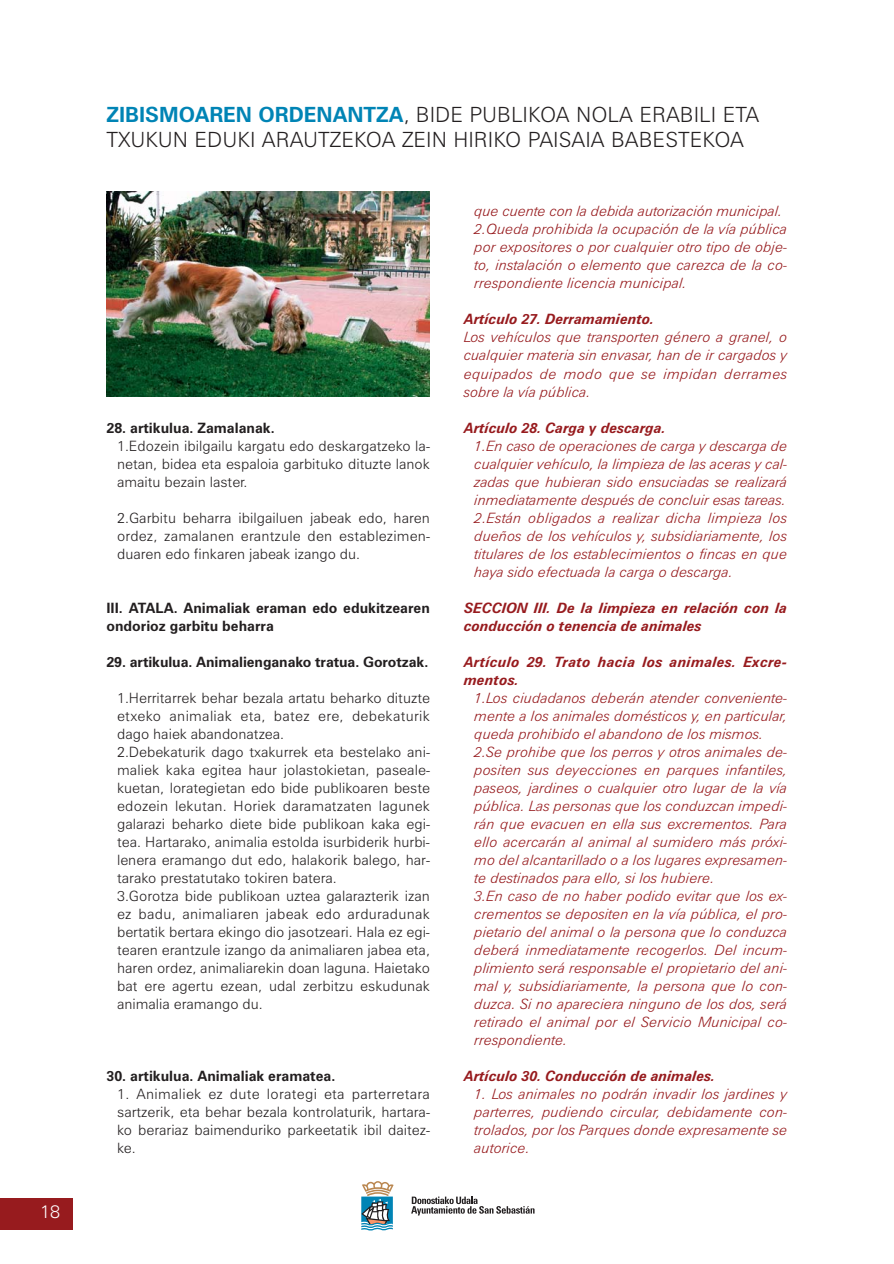
<style>
.page{position:relative;width:894px;height:1264px;background:#fff}
.page>*{position:absolute;margin:0;border:0;box-sizing:border-box;transform-origin:0 0}
.t1{font:300 21px/25.2px "Zurich BT";color:#231f20}
.t2{font:300 18px "Zurich BT";color:#fff}
.t3{font:italic 300 14.25px/18px "Zurich BT";color:#971b1e}
.t4{font:300 14.25px/18px "Zurich BT";color:#231f20;text-align:justify}
.t5{font:700 14.25px/18px "Zurich BT";color:#231f20}
.t6{font:italic 700 14.25px/18px "Zurich BT";color:#971b1e}
.t7{font:italic 700 14.25px/18px "Zurich BT";letter-spacing:.02em;color:#971b1e}
.s1{font-weight:700;color:#0084b5}
</style>
<div class="page">
<svg style="left:0;top:191px;width:535px;height:1040px"></svg>
<p class="t2" style="left:40px;top:1205px;width:21px">18</p>
<h1 class="t1" style="left:106px;top:104px;width:654px"><span class="s1">ZIBISMOAREN ORDENANTZA</span>, BIDE PUBLIKOA NOLA ERABILI ETA<br>TXUKUN EDUKI ARAUTZEKOA ZEIN HIRIKO PAISAIA BABESTEKOA</h1>
<p class="t5" style="left:106px;top:419px;width:170px">28. artikulua. Zamalanak.</p>
<p class="t4" style="left:117px;top:438px;width:314px">1.Edozein ibilgailu kargatu edo deskargatzeko la&shy;netan, bidea eta espaloia garbituko dituzte lanok amaitu bezain laster.</p>
<p class="t4" style="left:117px;top:510px;width:314px">2.Garbitu beharra ibilgailuen jabeak edo, haren ordez, zamalanen erantzule den establezimen&shy;duaren edo finkaren jabeak izango du.</p>
<p class="t5" style="left:106px;top:599px;width:325px">III. ATALA. Animaliak eraman edo edukitzearen ondorioz garbitu beharra</p>
<p class="t5" style="left:106px;top:653px;width:323px">29. artikulua. Animalienganako tratua. Gorotzak.</p>
<p class="t4" style="left:117px;top:690px;width:314px;text-align:left">1.Herritarrek behar bezala artatu beharko dituzte etxeko animaliak eta, batez ere, debekaturik dago haiek abandonatzea.<br>2.Debekaturik dago txakurrek eta bestelako ani&shy;maliek kaka egitea haur jolastokietan, paseale&shy;kuetan, lorategietan edo bide publikoaren beste edozein lekutan. Horiek daramatzaten lagunek galarazi beharko diete bide publikoan kaka egi&shy;tea. Hartarako, animalia estolda isurbiderik hurbi&shy;lenera eramango dut edo, halakorik balego, har&shy;tarako prestatutako tokiren batera.<br>3.Gorotza bide publikoan uztea galarazterik izan ez badu, animaliaren jabeak edo arduradunak bertatik bertara ekingo dio jasotzeari. Hala ez egi&shy;tearen erantzule izango da animaliaren jabea eta, haren ordez, animaliarekin doan laguna. Haietako bat ere agertu ezean, udal zerbitzu eskudunak animalia eramango du.</p>
<p class="t5" style="left:106px;top:1067px;width:230px">30. artikulua. Animaliak eramatea.</p>
<p class="t4" style="left:117px;top:1086px;width:314px">1. Animaliek ez dute lorategi eta parterretara sartzerik, eta behar bezala kontrolaturik, hartara&shy;ko berariaz baimenduriko parkeetatik ibil daitez&shy;ke.</p>
<p class="t3" style="left:474px;top:203px;width:314px">que cuente con la debida autorización municipal.<br>2.Queda prohibida la ocupación de la vía pública por expositores o por cualquier otro tipo de obje&shy;to, instalación o elemento que carezca de la co&shy;rrespondiente licencia municipal.</p>
<p class="t6" style="left:464px;top:312px;width:192px">Artículo 27. Derramamiento.</p>
<p class="t3" style="left:464px;top:329px;width:325px;text-align:justify">Los vehículos que transporten género a granel, o cualquier materia sin envasar, han de ir cargados y equipados de modo que se impidan derrames sobre la vía pública.</p>
<p class="t6" style="left:464px;top:420px;width:203px">Artículo 28. Carga y descarga.</p>
<p class="t3" style="left:474px;top:437px;width:314px">1.En caso de operaciones de carga y descarga de cualquier vehículo, la limpieza de las aceras y cal&shy;zadas que hubieran sido ensuciadas se realizará inmediatamente después de concluir esas tareas.<br>2.Están obligados a realizar dicha limpieza los dueños de los vehículos y, subsidiariamente, los titulares de los establecimientos o fincas en que haya sido efectuada la carga o descarga.</p>
<p class="t6" style="left:464px;top:600px;width:325px">SECCION III. De la limpieza en relación con la conducción o tenencia de animales</p>
<p class="t7" style="left:464px;top:654px;width:325px">Artículo 29. Trato hacia los animales. Excre&shy;mentos.</p>
<p class="t3" style="left:474px;top:690px;width:314px">1.Los ciudadanos deberán atender conveniente&shy;mente a los animales domésticos y, en particular, queda prohibido el abandono de los mismos.<br>2.Se prohibe que los perros y otros animales de&shy;positen sus deyecciones en parques infantiles, paseos, jardines o cualquier otro lugar de la vía pública. Las personas que los conduzcan impedi&shy;rán que evacuen en ella sus excrementos. Para ello acercarán al animal al sumidero más próxi&shy;mo del alcantarillado o a los lugares expresamen&shy;te destinados para ello, si los hubiere.<br>3.En caso de no haber podido evitar que los ex&shy;crementos se depositen en la vía pública, el pro&shy;pietario del animal o la persona que lo conduzca deberá inmediatamente recogerlos. Del incum&shy;plimiento será responsable el propietario del ani&shy;mal y, subsidiariamente, la persona que lo con&shy;duzca. Si no apareciera ninguno de los dos, será retirado el animal por el Servicio Municipal co&shy;rrespondiente.</p>
<p class="t6" style="left:464px;top:1068px;width:253px">Artículo 30. Conducción de animales.</p>
<p class="t3" style="left:474px;top:1086px;width:314px;text-align:justify">1. Los animales no podrán invadir los jardines y parterres, pudiendo circular, debidamente con&shy;trolados, por los Parques donde expresamente se autorice.</p>
</div>
